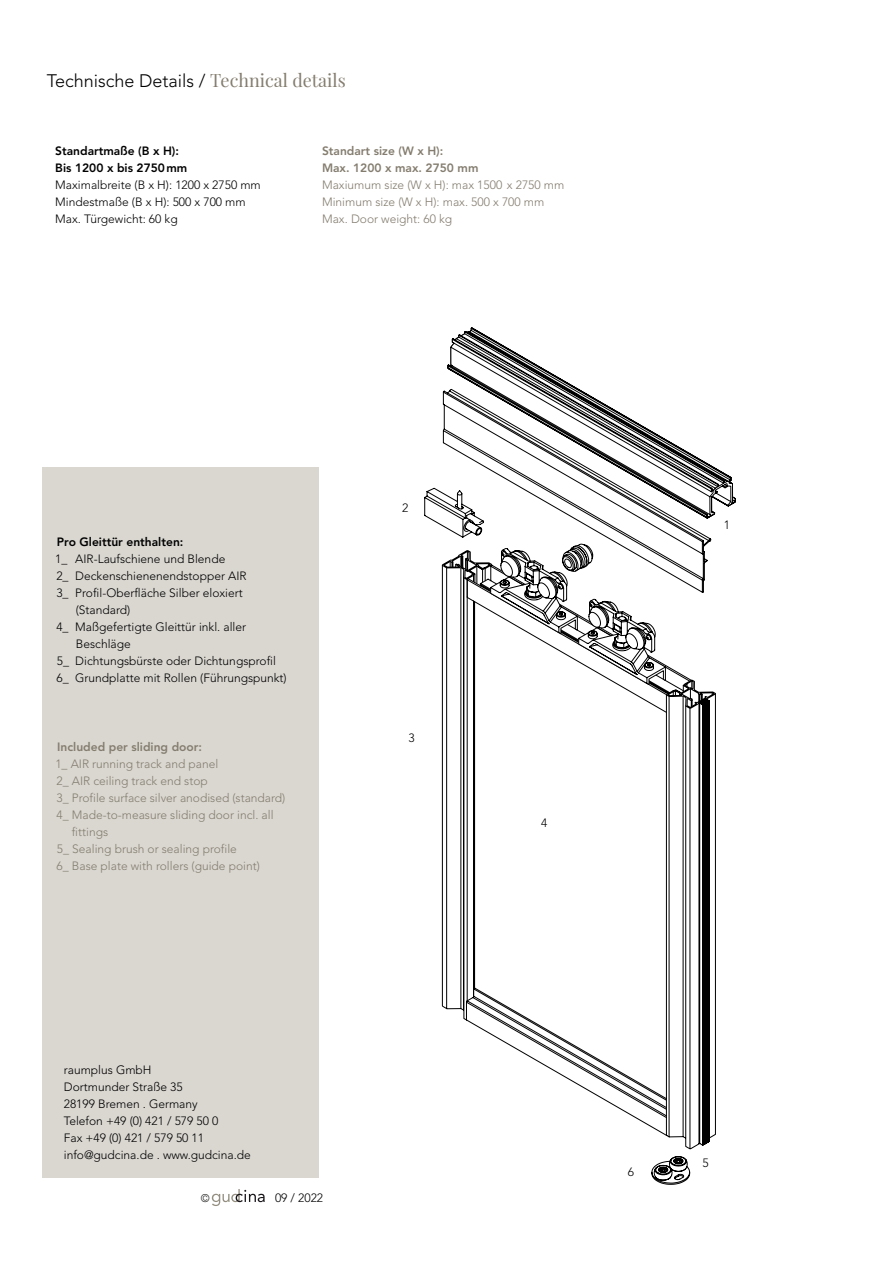
<style>
.page{position:relative;width:893px;height:1263px;background:#fff}
.page>*{position:absolute;margin:0;border:0;box-sizing:border-box;transform-origin:0 0}
.t1{font:300 18px "Avenir LT Std";color:#000}
.t2{font:300 12px/17px "Avenir LT Std";color:#000}
.t3{font:300 12px/17px "Avenir LT Std";color:#847d6f}
.t4{font:800 12px/17px "Avenir LT Std";color:#847d6f}
.t5{font:800 12px/17px "Avenir LT Std";color:#000}
.t6{font:300 11.1px "Avenir LT Std";color:#1d1e1c}
.s1{font-family:"Playfair Display";font-weight:400;color:#847d6f}
</style>
<div class="page">
<svg style="left:212px;top:1189px;width:53px;height:17px"></svg>
<svg style="left:442px;top:564px;width:274px;height:145px"></svg>
<svg style="left:424px;top:487px;width:19px;height:40px"></svg>
<svg style="left:443px;top:390px;width:268px;height:794px"></svg>
<svg style="left:447px;top:327px;width:289px;height:195px"></svg>
<div style="left:43px;top:468px;width:276px;height:710px;background:#dad7d1"></div>
<h1 class="t1" style="left:47px;top:70px;width:300px">Technische Details / <span class="s1">Technical details</span></h1>
<p class="t5" style="left:55px;top:143px;width:134px">Standartmaße (B x H):<br>Bis 1200 x bis 2750mm</p>
<p class="t2" style="left:55px;top:177px;width:207px">Maximalbreite (B x H): 1200 x 2750 mm<br>Mindestmaße (B x H): 500 x 700 mm<br>Max. Türgewicht: 60 kg</p>
<p class="t4" style="left:322px;top:143px;width:158px">Standart size (W x H):<br>Max. 1200 x max. 2750 mm</p>
<p class="t3" style="left:322px;top:177px;width:244px">Maxiumum size (W x H): max 1500 x 2750 mm<br>Minimum size (W x H): max. 500 x 700 mm<br>Max. Door weight: 60 kg</p>
<p class="t5" style="left:57px;top:534px;width:128px">Pro Gleittür enthalten:</p>
<p class="t2" style="left:55px;top:551px;width:172px">1_ AIR-Laufschiene und Blende</p>
<p class="t2" style="left:56px;top:568px;width:192px">2_ Deckenschienenendstopper AIR</p>
<p class="t2" style="left:56px;top:585px;width:188px">3_ Profil-Oberfläche Silber eloxiert</p>
<p class="t2" style="left:76px;top:602px;width:56px">(Standard)</p>
<p class="t2" style="left:56px;top:619px;width:191px">4_ Maßgefertigte Gleittür inkl. aller</p>
<p class="t2" style="left:76px;top:636px;width:56px">Beschläge</p>
<p class="t2" style="left:57px;top:653px;width:221px">5_ Dichtungsbürste oder Dichtungsprofil</p>
<p class="t2" style="left:57px;top:670px;width:232px">6_ Grundplatte mit Rollen (Führungspunkt)</p>
<p class="t4" style="left:57px;top:738px;width:146px">Included per sliding door:</p>
<p class="t3" style="left:55px;top:755px;width:164px">1_ AIR running track and panel</p>
<p class="t3" style="left:56px;top:772px;width:153px">2_ AIR ceiling track end stop</p>
<p class="t3" style="left:56px;top:789px;width:230px">3_ Profile surface silver anodised (standard)</p>
<p class="t3" style="left:56px;top:806px;width:219px">4_ Made-to-measure sliding door incl. all</p>
<p class="t3" style="left:72px;top:823px;width:38px">fittings</p>
<p class="t3" style="left:57px;top:840px;width:182px">5_ Sealing brush or sealing profile</p>
<p class="t3" style="left:57px;top:857px;width:205px">6_ Base plate with rollers (guide point)</p>
<p class="t2" style="left:64px;top:1061px;width:189px">raumplus GmbH<br>Dortmunder Straße 35<br>28199 Bremen . Germany<br>Telefon +49 (0) 421 / 579 50 0<br>Fax +49 (0) 421 / 579 50 11 info@gudcina.de . www.gudcina.de</p>
<p class="t6" style="left:201px;top:1191px;width:10px">©</p>
<p class="t2" style="left:275px;top:1189px;width:50px">09 / 2022</p>
<p class="t2" style="left:402px;top:500px;width:8px">2</p>
<p class="t2" style="left:408px;top:729px;width:8px">3</p>
<p class="t2" style="left:541px;top:814px;width:8px">4</p>
<p class="t2" style="left:724px;top:517px;width:8px">1</p>
<p class="t2" style="left:628px;top:1163px;width:8px">6</p>
<p class="t2" style="left:703px;top:1155px;width:8px">5</p>
</div>
